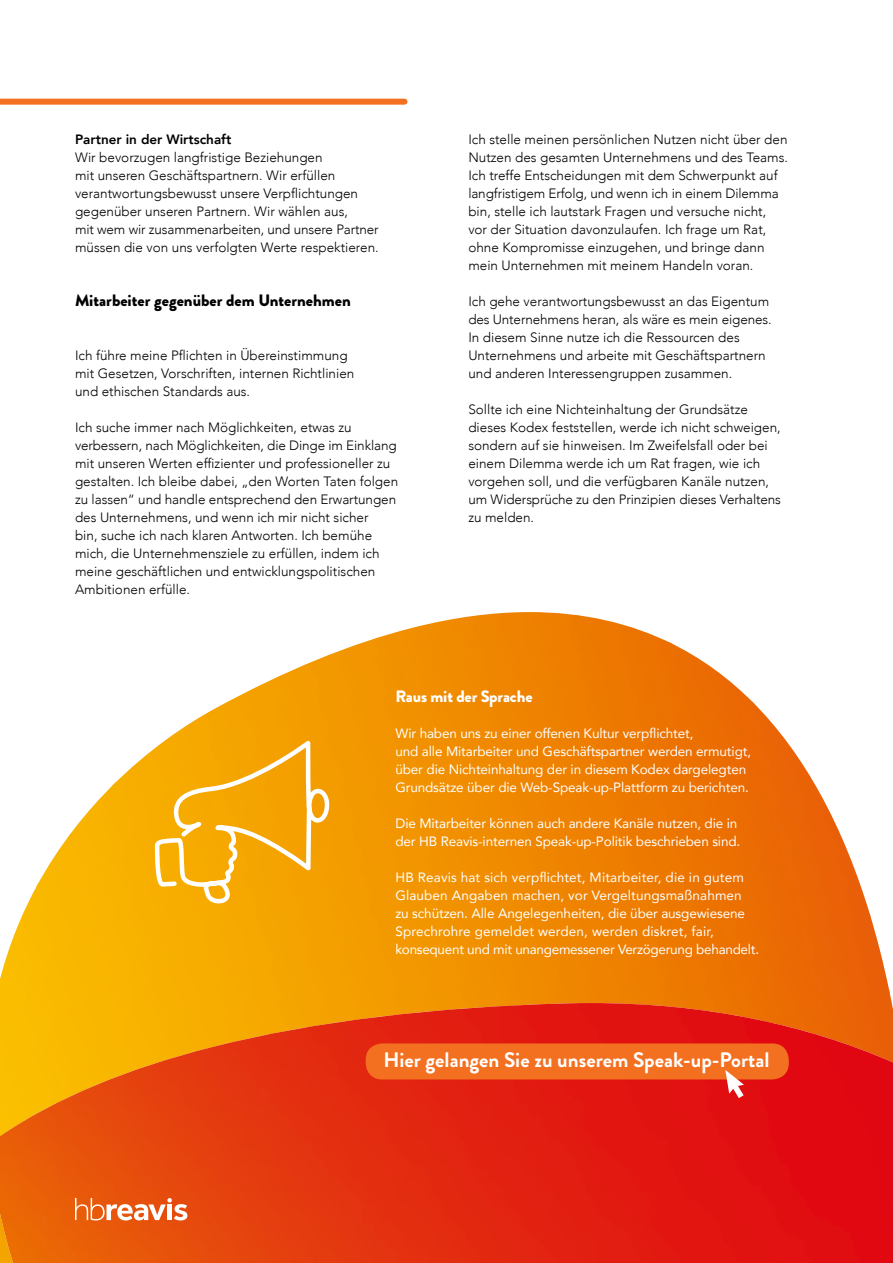
<style>
.page{position:relative;width:893px;height:1263px;background:#fff}
.page>*{position:absolute;margin:0;border:0;box-sizing:border-box;transform-origin:0 0}
.t1{font:700 21px "Brandon Grotesque";color:#fff}
.t2{font:900 16.5px "Brandon Grotesque";color:#000}
.t3{font:900 16.5px "Brandon Grotesque";letter-spacing:-.01em;color:#fff}
.t4{font:300 13.5px/18px "Avenir";color:#000}
.t5{font:13.5px/18px "Avenir";letter-spacing:-.01em;color:#fff}
.t6{font:13.5px/18px "Avenir";letter-spacing:.01em;color:#fff}
.t7{font:800 13.5px "Avenir";color:#000}
</style>
<div class="page">
<img style="left:0;top:704px;width:870px;height:299px">
<img style="left:36px;top:644px;width:719px;height:243px">
<img style="left:111px;top:612px;width:562px;height:175px">
<img style="left:506px;top:913px;width:384px;height:90px">
<div style="left:765px;top:990px;width:127px;height:13px;background:#ea6606"></div>
<img style="left:0;top:1003px;width:893px;height:260px">
<div style="left:0;top:99px;width:405px;height:6px;background:#f37021"></div>
<svg style="left:75px;top:1198px;width:78px;height:22px"></svg>
<svg style="left:153px;top:743px;width:178px;height:490px;background:#ef8011"></svg>
<div style="left:366px;top:1043px;width:423px;height:36px;background:#f37021;border-radius:16px"></div>
<svg style="left:725px;top:1070px;width:19px;height:28px"></svg>
<p class="t7" style="left:75px;top:129px;width:158px">Partner in der Wirtschaft</p>
<p class="t4" style="left:75px;top:148px;width:305px">Wir bevorzugen langfristige Beziehungen<br>mit unseren Geschäftspartnern. Wir erfüllen verantwortungsbewusst unsere Verpflichtungen gegenüber unseren Partnern. Wir wählen aus,<br>mit wem wir zusammenarbeiten, und unsere Partner müssen die von uns verfolgten Werte respektieren.</p>
<p class="t2" style="left:75px;top:289px;width:277px">Mitarbeiter gegenüber dem Unternehmen</p>
<p class="t4" style="left:75px;top:346px;width:281px">Ich führe meine Pflichten in Übereinstimmung mit Gesetzen, Vorschriften, internen Richtlinien und ethischen Standards aus.</p>
<p class="t4" style="left:75px;top:418px;width:325px">Ich suche immer nach Möglichkeiten, etwas zu verbessern, nach Möglichkeiten, die Dinge im Einklang mit unseren Werten effizienter und professioneller zu gestalten. Ich bleibe dabei, „den Worten Taten folgen zu lassen“ und handle entsprechend den Erwartungen des Unternehmens, und wenn ich mir nicht sicher<br>bin, suche ich nach klaren Antworten. Ich bemühe mich, die Unternehmensziele zu erfüllen, indem ich meine geschäftlichen und entwicklungspolitischen Ambitionen erfülle.</p>
<p class="t4" style="left:468px;top:130px;width:321px">Ich stelle meinen persönlichen Nutzen nicht über den Nutzen des gesamten Unternehmens und des Teams.<br>Ich treffe Entscheidungen mit dem Schwerpunkt auf langfristigem Erfolg, und wenn ich in einem Dilemma bin, stelle ich lautstark Fragen und versuche nicht, vor der Situation davonzulaufen. Ich frage um Rat, ohne Kompromisse einzugehen, und bringe dann mein Unternehmen mit meinem Handeln voran.</p>
<p class="t4" style="left:468px;top:292px;width:305px">Ich gehe verantwortungsbewusst an das Eigentum des Unternehmens heran, als wäre es mein eigenes.<br>In diesem Sinne nutze ich die Ressourcen des Unternehmens und arbeite mit Geschäftspartnern und anderen Interessengruppen zusammen.</p>
<p class="t4" style="left:468px;top:400px;width:314px">Sollte ich eine Nichteinhaltung der Grundsätze dieses Kodex feststellen, werde ich nicht schweigen, sondern auf sie hinweisen. Im Zweifelsfall oder bei einem Dilemma werde ich um Rat fragen, wie ich vorgehen soll, und die verfügbaren Kanäle nutzen, um Widersprüche zu den Prinzipien dieses Verhaltens zu melden.</p>
<p class="t3" style="left:395px;top:685px;width:139px">Raus mit der Sprache</p>
<p class="t5" style="left:395px;top:724px;width:357px">Wir haben uns zu einer offenen Kultur verpflichtet,<br>und alle Mitarbeiter und Geschäftspartner werden ermutigt, über die Nichteinhaltung der in diesem Kodex dargelegten Grundsätze über die Web-Speak-up-Plattform zu berichten.</p>
<p class="t5" style="left:395px;top:814px;width:346px">Die Mitarbeiter können auch andere Kanäle nutzen, die in der HB Reavis-internen Speak-up-Politik beschrieben sind.</p>
<p class="t6" style="left:395px;top:868px;width:365px">HB Reavis hat sich verpflichtet, Mitarbeiter, die in gutem Glauben Angaben machen, vor Vergeltungsmaßnahmen<br>zu schützen. Alle Angelegenheiten, die über ausgewiesene Sprechrohre gemeldet werden, werden diskret, fair, konsequent und mit unangemessener Verzögerung behandelt.</p>
<h1 class="t1" style="left:383px;top:1045px;width:387px">Hier gelangen Sie zu unserem Speak-up-Portal</h1>
</div>
